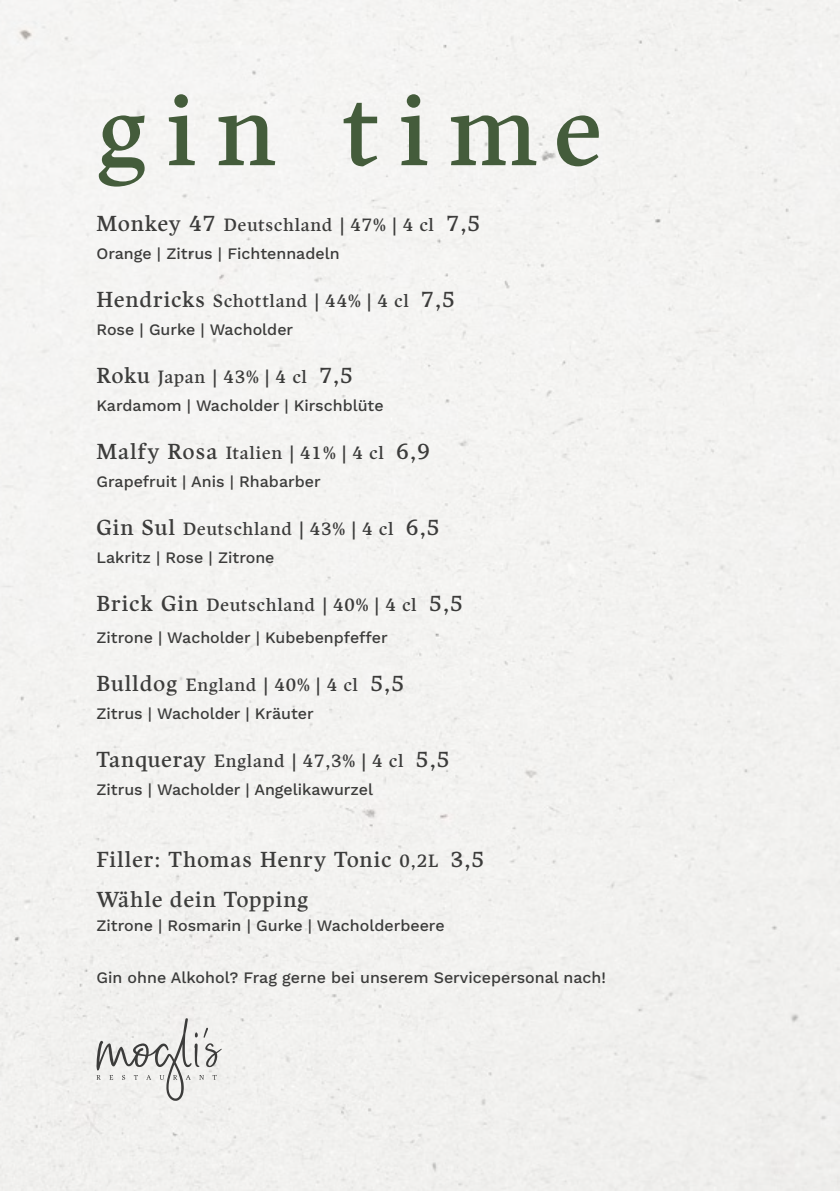
<style>
.page{position:relative;width:840px;height:1191px;background:#fff}
.page>*{position:absolute;margin:0;border:0;box-sizing:border-box;transform-origin:0 0}
.t1{font:100px "Harfang";letter-spacing:.19em;color:#445c3b}
.t2{font:22px/40px "Harfang";letter-spacing:.045em;color:#3c3c3b}
.t3{font:18px "Harfang";letter-spacing:.04em;color:#3c3c3b}
.t4{font:500 16px "Work Sans";color:#3c3c3b}
.s1{font-size:22px}
.s2{font-size:18px}
</style>
<div class="page">
<div style="left:0;top:0;width:839px;height:1191px;background:#f3f2f1"></div>
<svg style="left:96px;top:1018px;width:125px;height:82px"></svg>
<h1 class="t1" style="left:96px;top:90px;width:505px">gin time</h1>
<p class="t3" style="left:96px;top:217px;width:385px"><span class="s1">Monkey 47</span> Deutschland | 47% | 4 cl <span class="s1">7,5</span></p>
<p class="t4" style="left:96px;top:247px;width:244px">Orange | Zitrus | Fichtennadeln</p>
<p class="t3" style="left:96px;top:293px;width:360px"><span class="s1">Hendricks</span> Schottland | 44% | 4 cl <span class="s1">7,5</span></p>
<p class="t4" style="left:96px;top:323px;width:198px">Rose | Gurke | Wacholder</p>
<p class="t3" style="left:96px;top:369px;width:258px"><span class="s1">Roku</span> Japan | 43% | 4 cl <span class="s1">7,5</span></p>
<p class="t4" style="left:96px;top:399px;width:288px">Kardamom | Wacholder | Kirschblüte</p>
<p class="t3" style="left:96px;top:445px;width:335px"><span class="s1">Malfy Rosa</span> Italien | 41% | 4 cl <span class="s1">6,9</span></p>
<p class="t4" style="left:96px;top:475px;width:225px">Grapefruit | Anis | Rhabarber</p>
<p class="t3" style="left:96px;top:521px;width:344px"><span class="s1">Gin Sul</span> Deutschland | 43% | 4 cl <span class="s1">6,5</span></p>
<p class="t4" style="left:96px;top:551px;width:179px">Lakritz | Rose | Zitrone</p>
<p class="t3" style="left:96px;top:597px;width:367px"><span class="s1">Brick Gin</span> Deutschland | 40% | 4 cl <span class="s1">5,5</span></p>
<p class="t4" style="left:96px;top:631px;width:292px">Zitrone | Wacholder | Kubebenpfeffer</p>
<p class="t3" style="left:96px;top:677px;width:309px"><span class="s1">Bulldog</span> England | 40% | 4 cl <span class="s1">5,5</span></p>
<p class="t4" style="left:96px;top:707px;width:219px">Zitrus | Wacholder | Kräuter</p>
<p class="t3" style="left:96px;top:753px;width:354px"><span class="s1">Tanqueray</span> England | 47,3% | 4 cl <span class="s1">5,5</span></p>
<p class="t4" style="left:96px;top:783px;width:278px">Zitrus | Wacholder | Angelikawurzel</p>
<h2 class="t2" style="left:96px;top:841px;width:389px">Filler: Thomas Henry Tonic <span class="s2">0,2L</span> 3,5<br>Wähle dein Topping</h2>
<p class="t4" style="left:96px;top:919px;width:349px">Zitrone | Rosmarin | Gurke | Wacholderbeere</p>
<p class="t4" style="left:96px;top:971px;width:511px">Gin ohne Alkohol? Frag gerne bei unserem Servicepersonal nach!</p>
</div>
